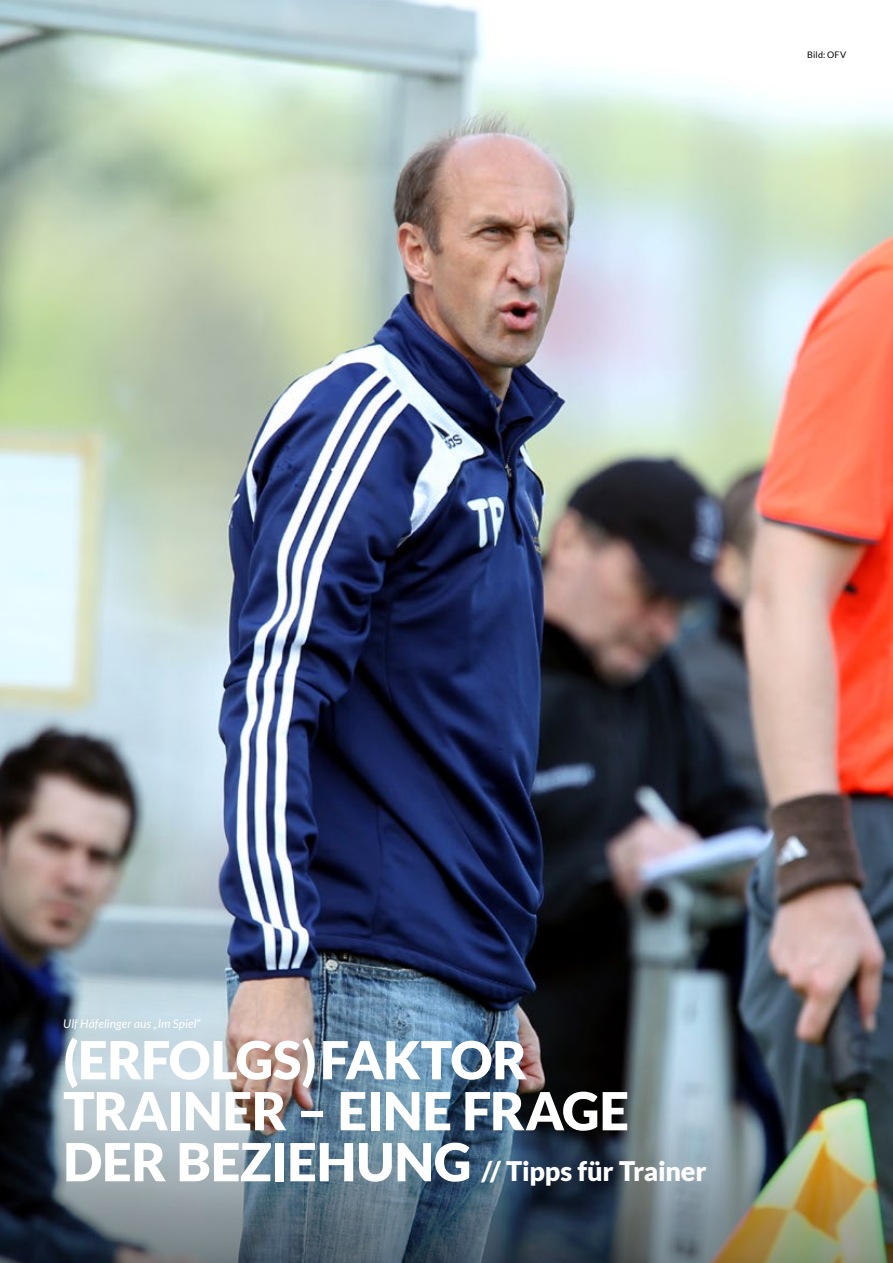
<style>
.page{position:relative;width:893px;height:1263px;background:#fff}
.page>*{position:absolute;margin:0;border:0;box-sizing:border-box;transform-origin:0 0}
.t1{font:900 52.5px "Lato";letter-spacing:-.01em;color:#fff}
.t2{font:900 27px "Lato";letter-spacing:-.01em;color:#fff}
.t3{font:italic 12px "Lato";letter-spacing:.005em;color:#fff}
.t4{font:9px "Lato";letter-spacing:.02em;color:#000}
.s1{font-size:52.5px}
</style>
<div class="page">
<img style="left:0;top:0;width:893px;height:970px">
<img style="left:0;top:970px;width:893px;height:293px">
<p class="t4" style="left:807px;top:50px;width:40px">Bild: OFV</p>
<p class="t3" style="left:63px;top:1017px;width:139px">Ulf Häfelinger aus „Im Spiel“</p>
<p class="t1" style="left:63px;top:1029px;width:78px">(ERFOLG</p>
<p class="t1" style="left:273px;top:1029px;width:184px">S)FAKTOR</p>
<p class="t1" style="left:63px;top:1080px;width:63px">TRAINER</p>
<p class="t1" style="left:297px;top:1080px;width:69px">– EINE</p>
<p class="t1" style="left:462px;top:1080px;width:63px">FRAGE</p>
<p class="t1" style="left:63px;top:1131px;width:35px">DER</p>
<p class="t2" style="left:177px;top:1155px;width:532px"><span class="s1">BEZIEH UNG</span> // TIPPS FÜR TRAINER</p>
</div>
